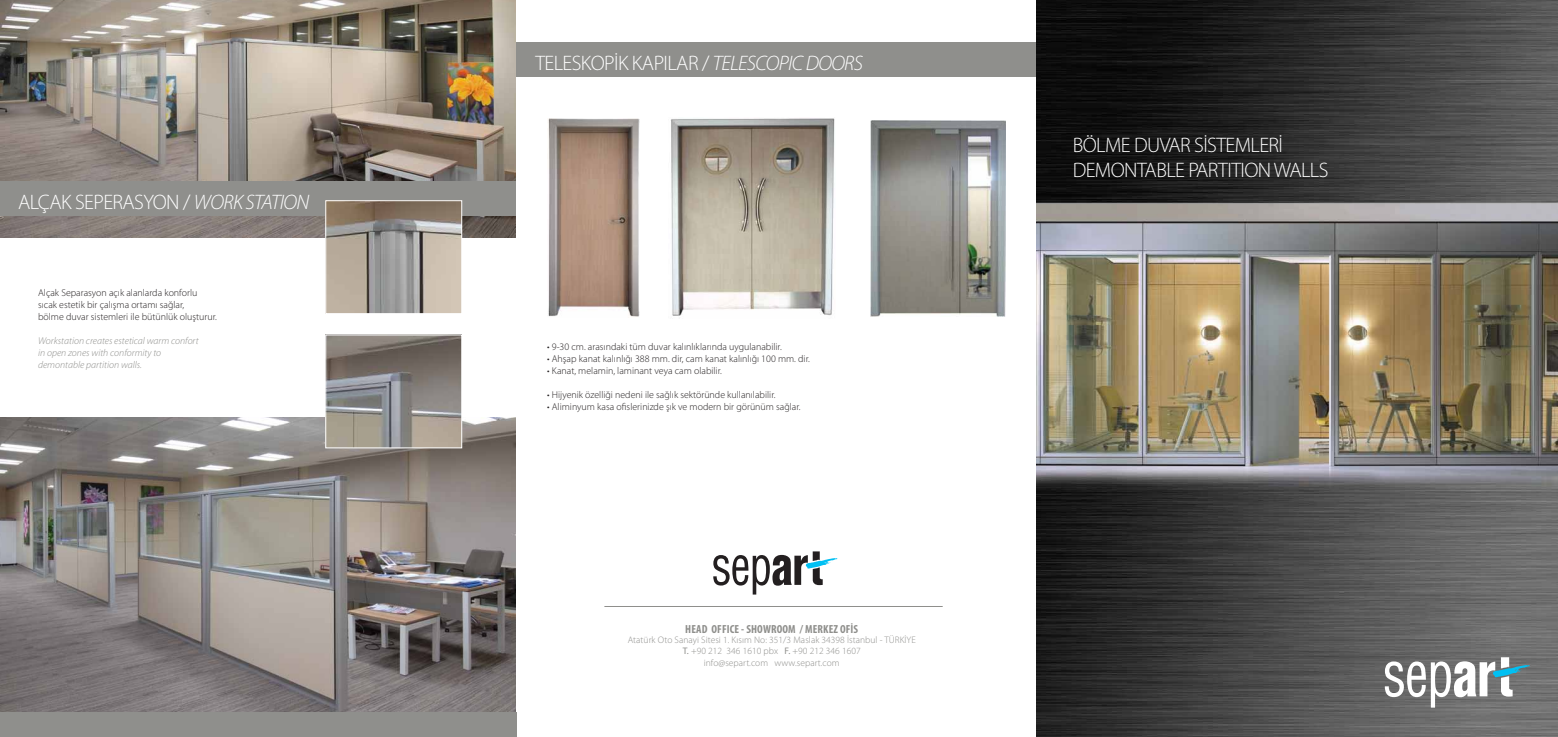
<style>
.page{position:relative;width:1558px;height:737px;background:#fff}
.page>*{position:absolute;margin:0;border:0;box-sizing:border-box;transform-origin:0 0}
.t1{font:300 21px/25.2px "Myriad Pro";letter-spacing:-.03em;color:#fff}
.t2{font:700 condensed 11.72px "Myriad Pro";letter-spacing:.01em;color:#8f8f8c}
.t3{font:300 9.89px/11.9px "Myriad Pro";color:#231f20}
.t4{font:italic 300 9.89px/11.9px "Myriad Pro";color:#8f8f8c}
.t5{font:300 9.54px/11.4px "Myriad Pro";letter-spacing:.005em;color:#8f8f8c;text-align:center}
.s1{font-style:italic}
.s2{font-weight:400}
</style>
<div class="page">
<img style="left:0;top:418px;width:516px;height:294px">
<img style="left:0;top:0;width:516px;height:237px">
<div style="left:0;top:712px;width:516px;height:25px;background:#8f8f8c"></div>
<div style="left:0;top:181px;width:516px;height:35px;background:#8f8f8c"></div>
<div style="left:516px;top:42px;width:521px;height:34px;background:#8f8f8c"></div>
<img style="left:327px;top:202px;width:133px;height:110px">
<div style="left:325px;top:200px;width:137px;height:114px;border:1px solid #fff"></div>
<img style="left:327px;top:336px;width:133px;height:110px">
<div style="left:325px;top:334px;width:137px;height:114px;border:1px solid #fff"></div>
<svg style="left:713px;top:551px;width:124px;height:43px"></svg>
<hr style="left:604px;top:606px;width:338px;height:1px;background:#8f8f8c">
<img style="left:1037px;top:0;width:521px;height:737px">
<img style="left:871px;top:120px;width:135px;height:196px">
<img style="left:548px;top:119px;width:91px;height:198px">
<img style="left:671px;top:118px;width:164px;height:198px">
<svg style="left:1385px;top:657px;width:144px;height:50px"></svg>
<h1 class="t1" style="left:18px;top:189px;width:293px">ALÇAK SEPERASYON / <span class="s1">WORK STATION</span></h1>
<h1 class="t1" style="left:535px;top:50px;width:329px">TELESKOPİK KAPILAR / <span class="s1">TELESCOPIC DOORS</span></h1>
<p class="t3" style="left:38px;top:287px;width:180px">Alçak Separasyon açık alanlarda konforlu sıcak estetik bir çalışma ortamı sağlar,<br>bölme duvar sistemleri ile bütünlük oluşturur.</p>
<p class="t4" style="left:38px;top:334px;width:162px">Workstation creates estetical warm confort in open zones with conformity to demontable partition walls.</p>
<p class="t3" style="left:547px;top:341px;width:236px">• 9-30 cm. arasındaki tüm duvar kalınlıklarında uygulanabilir.</p>
<p class="t3" style="left:547px;top:353px;width:264px">• Ahşap kanat kalınlığı 388 mm. dir, cam kanat kalınlığı 100 mm. dir.</p>
<p class="t3" style="left:547px;top:365px;width:176px">• Kanat, melamin, laminant veya cam olabilir.</p>
<p class="t3" style="left:547px;top:389px;width:230px">• Hijyenik özelliği nedeni ile sağlık sektöründe kullanılabilir.</p>
<p class="t3" style="left:547px;top:400px;width:255px">• Aliminyum kasa ofislerinizde şık ve modern bir görünüm sağlar.</p>
<p class="t2" style="left:685px;top:621px;width:174px">HEAD OFFICE - SHOWROOM / MERKEZ OFİS</p>
<p class="t5" style="left:628px;top:633px;width:290px">Atatürk Oto Sanayi Sitesi 1. Kısım No: 351/3 Maslak 34398 İstanbul - TÜRKİYE<br><span class="s2">T.</span> +90 212 346 1610 pbx <span class="s2">F.</span> +90 212 346 1607<br>info@separt.com www.separt.com</p>
<h1 class="t1" style="left:1073px;top:132px;width:257px">BÖLME DUVAR SİSTEMLERİ<br>DEMONTABLE PARTITION WALLS</h1>
</div>
